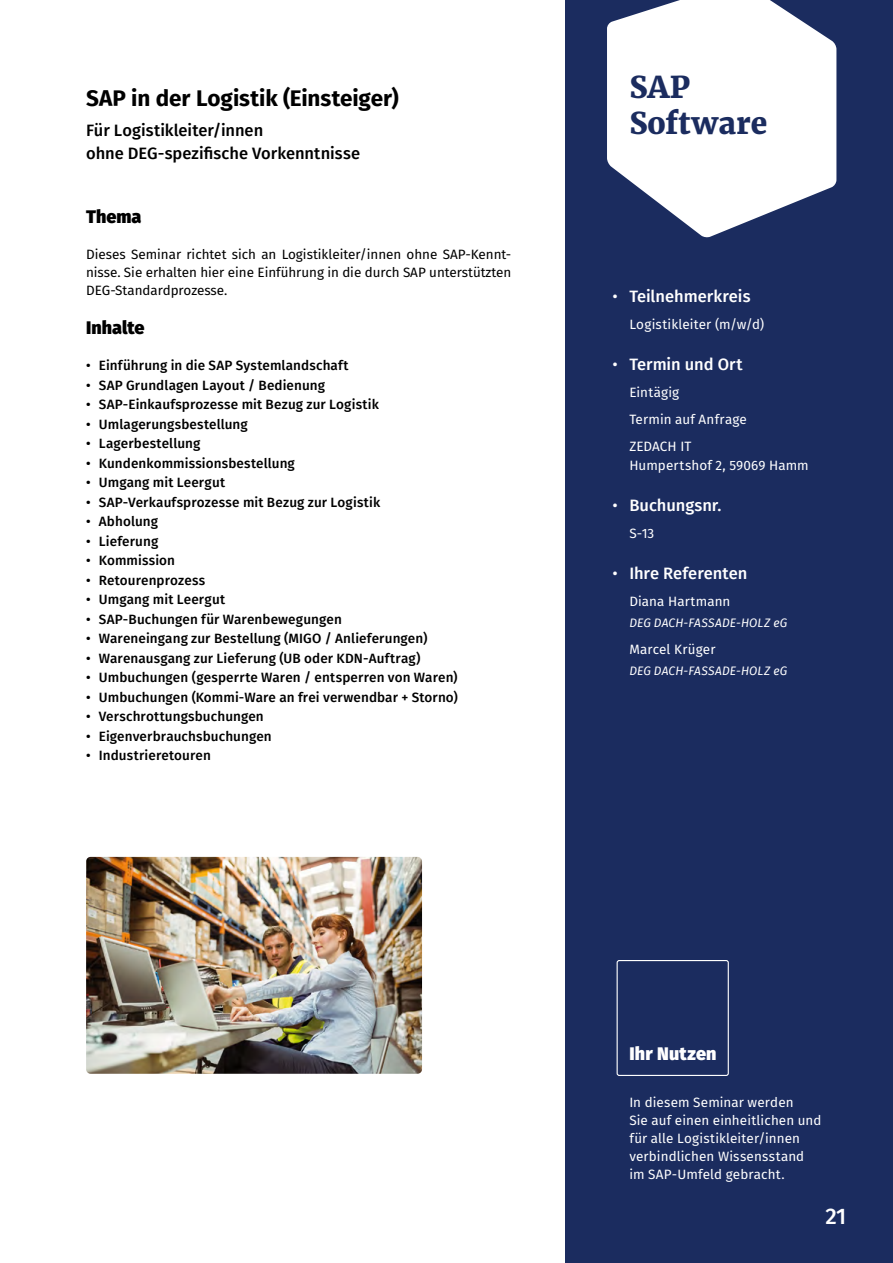
<style>
.page{position:relative;width:893px;height:1263px;background:#fff}
.page>*{position:absolute;margin:0;border:0;box-sizing:border-box;transform-origin:0 0}
.t1{font:800 30px "Merriweather";letter-spacing:.005em;color:#1b2c5f}
.t2{font:700 22.5px "Fira Sans";color:#000}
.t3{font:500 22.5px "Fira Sans";color:#fff}
.t4{font:900 18px "Fira Sans";color:#000}
.t5{font:900 18px "Fira Sans";letter-spacing:.015em;color:#fff}
.t6{font:500 16.5px "Fira Sans";color:#fff}
.t7{font:500 16.5px/22.5px "Fira Sans";color:#000}
.t8{font:500 13.5px "Fira Sans";letter-spacing:.01em;color:#000}
.t9{font:13.5px/18px "Fira Sans";letter-spacing:.01em;color:#fff}
.t10{font:13.5px/18px "Fira Sans";color:#000;text-align:justify}
.t11{font:italic 12px "Fira Sans";letter-spacing:.01em;color:#fff}
.s1{font-weight:400}
</style>
<div class="page">
<div style="left:566px;top:0;width:327px;height:1263px;background:#1b2c5f"></div>
<svg style="left:607px;top:0;width:229px;height:238px;fill:#fff"></svg>
<img style="left:86px;top:857px;width:336px;height:217px">
<div style="left:617px;top:960px;width:112px;height:116px;border:1px solid #fff;border-radius:2px"></div>
<p class="t2" style="left:86px;top:79px;width:314px">SAP in der Logistik (Einsteiger)</p>
<p class="t7" style="left:86px;top:118px;width:275px">Für Logistikleiter/innen<br>ohne DEG-spezifische Vorkenntnisse</p>
<p class="t4" style="left:86px;top:200px;width:57px">Thema</p>
<p class="t10" style="left:86px;top:245px;width:427px">Dieses Seminar richtet sich an Logistikleiter/innen ohne SAP-Kennt&shy;nisse. Sie erhalten hier eine Einführung in die durch SAP unterstützten DEG-Standardprozesse.</p>
<p class="t4" style="left:86px;top:312px;width:60px">Inhalte</p>
<p class="t8" style="left:86px;top:355px;width:264px">• Einführung in die SAP Systemlandschaft</p>
<p class="t8" style="left:86px;top:374px;width:240px">• SAP Grundlagen Layout / Bedienung</p>
<p class="t8" style="left:86px;top:394px;width:294px">• SAP-Einkaufsprozesse mit Bezug zur Logistik</p>
<p class="t8" style="left:86px;top:413px;width:163px">• Umlagerungsbestellung</p>
<p class="t8" style="left:86px;top:433px;width:116px">• Lagerbestellung</p>
<p class="t8" style="left:86px;top:452px;width:210px">• Kundenkommissionsbestellung</p>
<p class="t8" style="left:86px;top:472px;width:141px">• Umgang mit Leergut</p>
<p class="t8" style="left:86px;top:491px;width:296px">• SAP-Verkaufsprozesse mit Bezug zur Logistik</p>
<p class="t8" style="left:86px;top:511px;width:73px">• Abholung</p>
<p class="t8" style="left:86px;top:530px;width:74px">• Lieferung</p>
<p class="t8" style="left:86px;top:550px;width:90px">• Kommission</p>
<p class="t8" style="left:86px;top:569px;width:121px">• Retourenprozess</p>
<p class="t8" style="left:86px;top:589px;width:141px">• Umgang mit Leergut</p>
<p class="t8" style="left:86px;top:608px;width:257px">• SAP-Buchungen für Warenbewegungen</p>
<p class="t8" style="left:86px;top:628px;width:343px">• Wareneingang zur Bestellung (MIGO / Anlieferungen)</p>
<p class="t8" style="left:86px;top:647px;width:336px">• Warenausgang zur Lieferung (UB oder KDN-Auftrag)</p>
<p class="t8" style="left:86px;top:667px;width:373px">• Umbuchungen (gesperrte Waren / entsperren von Waren)</p>
<p class="t8" style="left:86px;top:686px;width:373px">• Umbuchungen (Kommi-Ware an frei verwendbar + Storno)</p>
<p class="t8" style="left:86px;top:706px;width:179px">• Verschrottungsbuchungen</p>
<p class="t8" style="left:86px;top:725px;width:187px">• Eigenverbrauchsbuchungen</p>
<p class="t8" style="left:86px;top:745px;width:126px">• Industrieretouren</p>
<p class="t1" style="left:629px;top:67px;width:62px">SAP</p>
<p class="t1" style="left:629px;top:103px;width:140px">Software</p>
<p class="t6" style="left:612px;top:283px;width:140px"><span class="s1">•</span> Teilnehmerkreis</p>
<p class="t9" style="left:629px;top:315px;width:136px">Logistikleiter (m/w/d)</p>
<p class="t6" style="left:612px;top:351px;width:132px"><span class="s1">•</span> Termin und Ort</p>
<p class="t9" style="left:629px;top:383px;width:51px">Eintägig</p>
<p class="t9" style="left:629px;top:410px;width:119px">Termin auf Anfrage</p>
<p class="t9" style="left:629px;top:437px;width:64px">ZEDACH IT</p>
<p class="t9" style="left:629px;top:456px;width:181px">Humpertshof 2, 59069 Hamm</p>
<p class="t6" style="left:612px;top:492px;width:111px"><span class="s1">•</span> Buchungsnr.</p>
<p class="t9" style="left:629px;top:524px;width:27px">S-13</p>
<p class="t6" style="left:612px;top:559px;width:137px"><span class="s1">•</span> Ihre Referenten</p>
<p class="t9" style="left:629px;top:591px;width:103px">Diana Hartmann</p>
<p class="t11" style="left:629px;top:613px;width:159px">DEG DACH-FASSADE-HOLZ eG</p>
<p class="t9" style="left:629px;top:639px;width:88px">Marcel Krüger</p>
<p class="t11" style="left:629px;top:661px;width:159px">DEG DACH-FASSADE-HOLZ eG</p>
<p class="t5" style="left:629px;top:1038px;width:89px">Ihr Nutzen</p>
<p class="t9" style="left:629px;top:1093px;width:194px">In diesem Seminar werden<br>Sie auf einen einheitlichen und für alle Logistikleiter/innen verbindlichen Wissensstand im SAP-Umfeld gebracht.</p>
<h2 class="t3" style="left:825px;top:1198px;width:23px">21</h2>
</div>
